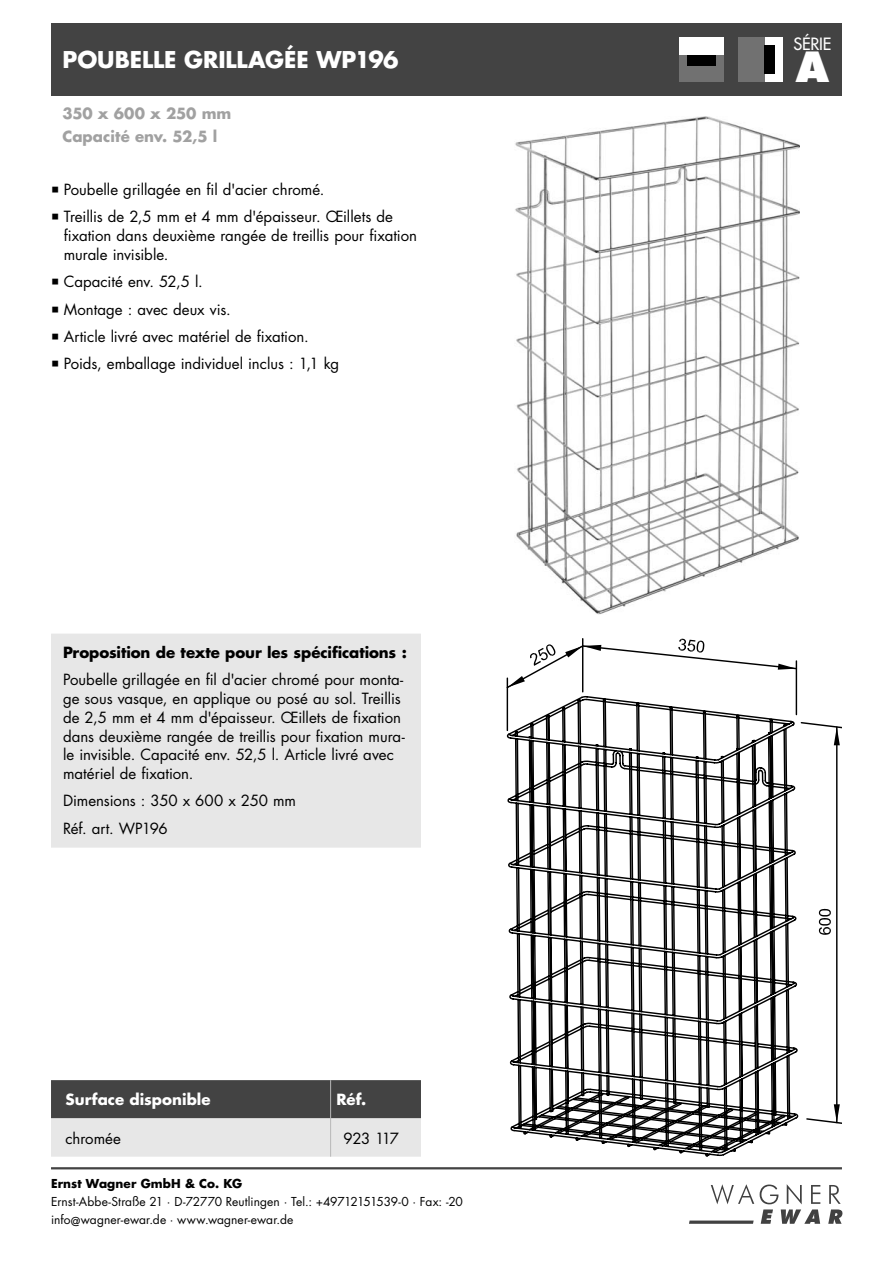
<style>
.page{position:relative;width:893px;height:1263px;background:#fff}
.page>*{position:absolute;margin:0;border:0;box-sizing:border-box;transform-origin:0 0}
.t1{font:800 40.5px "Futura Std";color:#fff}
.t2{font:700 22.5px "Futura Std";color:#fff}
.t3{font:500 16.5px "Futura Std";letter-spacing:-.015em;color:#fff}
.t4{font:15px/18.8px "Futura Std";color:#000}
.t5{font:700 15px "Futura Std";letter-spacing:-.005em;color:#000}
.t6{font:700 15px "Futura Std";color:#a1a1a1}
.t7{font:700 15px "Futura Std";letter-spacing:.005em;color:#fff}
.t8{font:12px/18px "Futura Std";color:#000}
.t9{font:700 12px "Futura Std";letter-spacing:.01em;color:#000}
</style>
<div class="page">
<svg style="left:689px;top:1184px;width:153px;height:40px"></svg>
<hr style="left:51px;top:1167px;width:791px;height:2px;background:#434343">
<div style="left:51px;top:23px;width:791px;height:73px;background:#434343"></div>
<svg style="left:510px;top:1125px;width:254px;height:32px"></svg>
<svg style="left:521px;top:1125px;width:267px;height:10px"></svg>
<svg style="left:506px;top:638px;width:336px;height:487px"></svg>
<img style="left:515px;top:117px;width:285px;height:497px">
<div style="left:738px;top:37px;width:45px;height:45px;background:#fff"></div>
<div style="left:738px;top:37px;width:26px;height:45px;background:#717171"></div>
<div style="left:764px;top:45px;width:11px;height:28px;background:#000"></div>
<div style="left:679px;top:37px;width:44px;height:45px;background:#fff"></div>
<div style="left:679px;top:55px;width:44px;height:27px;background:#717171"></div>
<div style="left:687px;top:55px;width:28px;height:11px;background:#000"></div>
<svg style="left:51px;top:1080px;width:370px;height:77px;background:#969696"></svg>
<hr style="left:330px;top:1080px;width:1px;height:38px;background:#b8b8b8">
<hr style="left:330px;top:1118px;width:1px;height:39px;background:#b8b8b8">
<div style="left:57px;top:640px;width:358px;height:202px;background:#e7e7e7"></div>
<div style="left:51px;top:634px;width:370px;height:214px;border:12px solid #e7e7e7"></div>
<h2 class="t2" style="left:63px;top:49px;width:338px">POUBELLE GRILLAGÉE WP196</h2>
<p class="t6" style="left:63px;top:106px;width:170px">350 x 600 x 250 mm</p>
<p class="t6" style="left:63px;top:129px;width:156px">Capacité env. 52,5 l</p>
<p class="t4" style="left:64px;top:177px;width:331px;line-height:27.3px">Poubelle grillagée en fil d'acier chromé.<br>Treillis de 2,5 mm et 4 mm d'épaisseur. Œillets de</p>
<p class="t4" style="left:64px;top:227px;width:355px">fixation dans deuxième rangée de treillis pour fixation murale invisible.</p>
<p class="t4" style="left:64px;top:269px;width:277px;line-height:27.3px">Capacité env. 52,5 l.<br>Montage : avec deux vis.<br>Article livré avec matériel de fixation.<br>Poids, emballage individuel inclus : 1,1 kg</p>
<p class="t5" style="left:63px;top:645px;width:345px">Proposition de texte pour les spécifications :</p>
<p class="t4" style="left:63px;top:671px;width:343px">Poubelle grillagée en fil d'acier chromé pour monta&shy;ge sous vasque, en applique ou posé au sol. Treillis de 2,5 mm et 4 mm d'épaisseur. Œillets de fixation dans deuxième rangée de treillis pour fixation mura&shy;le invisible. Capacité env. 52,5 l. Article livré avec matériel de fixation.</p>
<p class="t4" style="left:63px;top:788px;width:235px;line-height:27.3px">Dimensions : 350 x 600 x 250 mm<br>Réf. art. WP196</p>
<p class="t7" style="left:65px;top:1093px;width:147px">Surface disponible</p>
<p class="t7" style="left:337px;top:1093px;width:31px">Réf.</p>
<p class="t4" style="left:65px;top:1130px;width:57px">chromée</p>
<p class="t4" style="left:343px;top:1130px;width:57px">923 117</p>
<p class="t9" style="left:51px;top:1178px;width:193px">Ernst Wagner GmbH &amp; Co. KG</p>
<p class="t8" style="left:51px;top:1193px;width:413px">Ernst-Abbe-Straße 21 · D-72770 Reutlingen · Tel.: +49712151539-0 · Fax: -20 info@wagner-ewar.de · www.wagner-ewar.de</p>
<p class="t3" style="left:793px;top:35px;width:39px">SÉRIE</p>
<h1 class="t1" style="left:796px;top:44px;width:35px">A</h1>
</div>
